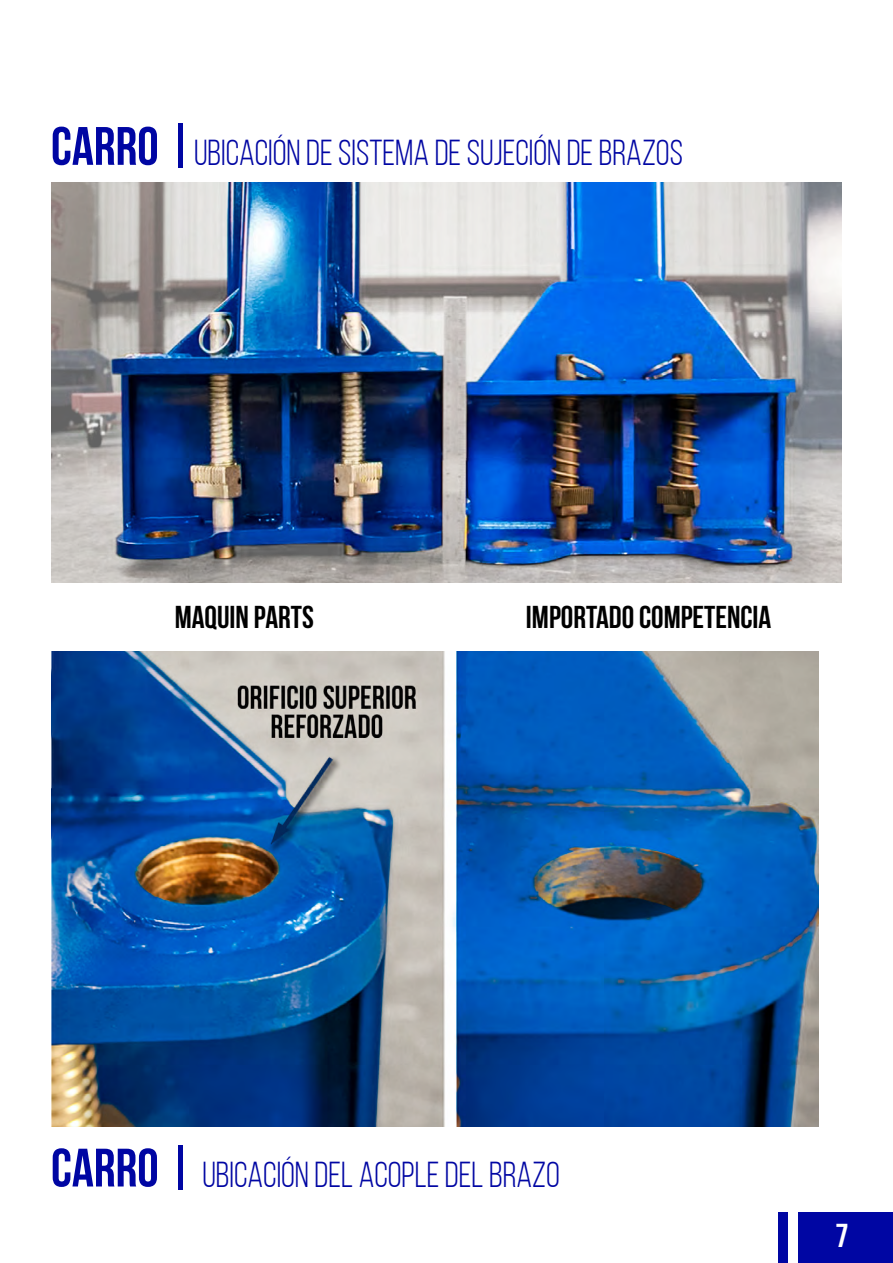
<style>
.page{position:relative;width:893px;height:1263px;background:#fff}
.page>*{position:absolute;margin:0;border:0;box-sizing:border-box;transform-origin:0 0}
.t1{font:36px "Bebas Neue";color:#0006a3}
.t2{font:700 33px "Bebas Neue";color:#fff}
.t3{font:700 31.5px "Bebas Neue";color:#000}
.s1{font-weight:700;font-size:54px}
</style>
<div class="page">
<div style="left:778px;top:1212px;width:10px;height:51px;background:#0006a3"></div>
<div style="left:798px;top:1212px;width:95px;height:51px;background:#0006a3"></div>
<img style="left:51px;top:652px;width:768px;height:474px">
<img style="left:51px;top:183px;width:791px;height:400px">
<p class="t1" style="left:51px;top:133px;width:633px"><span class="s1">CARRO |</span>UBICACIÓN DE SISTEMA DE SUJECIÓN DE BRAZOS</p>
<p class="t3" style="left:175px;top:600px;width:141px">MAQUIN PARTS</p>
<p class="t3" style="left:526px;top:600px;width:247px">IMPORTADO COMPETENCIA</p>
<p class="t1" style="left:51px;top:1155px;width:510px"><span class="s1">CARRO |</span> UBICACIÓN DEL ACOPLE DEL BRAZO</p>
<p class="t2" style="left:835px;top:1217px;width:15px">7</p>
</div>
